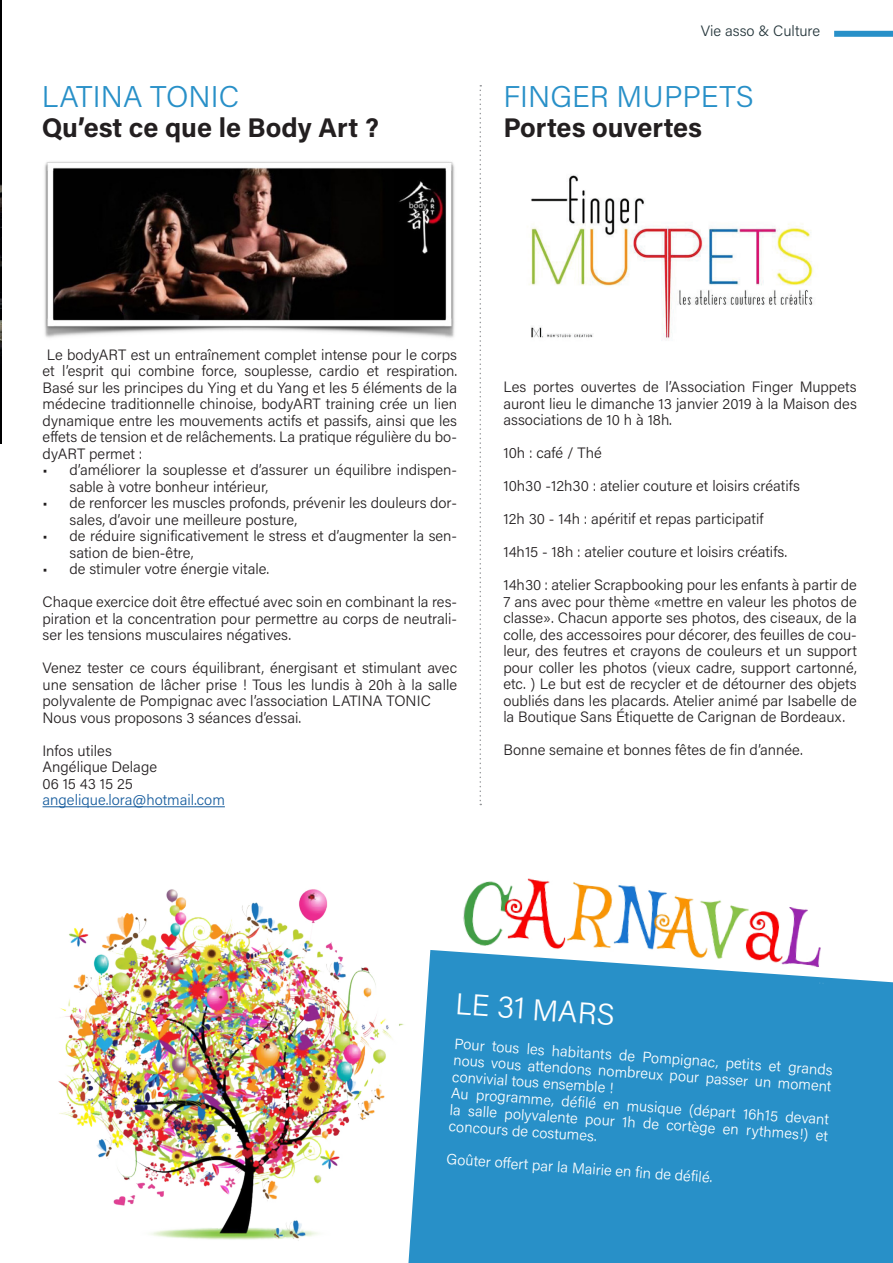
<style>
.page{position:relative;width:893px;height:1263px;background:#fff}
.page>*{position:absolute;margin:0;border:0;box-sizing:border-box;transform-origin:0 0}
.t1{font:300 30px "Acumin Pro";color:#2890c8}
.t2{font:300 30px "Acumin Pro";color:#fff}
.t3{font:700 27px "Acumin Pro";color:#231f20}
.t4{font:300 15px/16.5px "Acumin Pro";color:#231f20;text-align:justify}
.t5{font:300 15px/16.5px "Acumin Pro";color:#fff;text-align:justify}
.t6{font:300 15px "Acumin Pro";color:#175d9e}
.t7{font:300 15px "Acumin Pro";color:#26373c}
</style>
<div class="page">
<div style="left:424px;top:950px;width:469px;height:313px;background:#2890c8"></div>
<div style="left:834px;top:31px;width:59px;height:6px;background:#2890c8"></div>
<svg style="left:480px;top:85px;width:1px;height:720px"></svg>
<img style="left:0;top:0;width:1px;height:443px">
<hr style="left:43px;top:806px;width:182px;height:1px;background:#175d9e">
<img style="left:44px;top:161px;width:411px;height:177px">
<img style="left:454px;top:878px;width:379px;height:106px">
<img style="left:58px;top:889px;width:366px;height:374px">
<img style="left:529px;top:175px;width:285px;height:166px">
<p class="t1" style="left:42px;top:76px;width:199px">LATINA TONIC</p>
<p class="t3" style="left:42px;top:109px;width:339px">Qu’est ce que le Body Art ?</p>
<p class="t7" style="left:701px;top:21px;width:121px">Vie asso &amp; Culture</p>
<p class="t1" style="left:503px;top:76px;width:252px">FINGER MUPPETS</p>
<p class="t3" style="left:503px;top:109px;width:200px">Portes ouvertes</p>
<p class="t4" style="left:43px;top:346px;width:416px">Le bodyART est un entraînement complet intense pour le corps et l’esprit qui combine force, souplesse, cardio et respiration.<br>Basé sur les principes du Ying et du Yang et les 5 éléments de la médecine traditionnelle chinoise, bodyART training crée un lien dynamique entre les mouvements actifs et passifs, ainsi que les effets de tension et de relâchements. La pratique régulière du bo&shy;dyART permet :</p>
<p class="t4" style="left:70px;top:461px;width:389px;text-indent:-27px">• d’améliorer la souplesse et d’assurer un équilibre indispen&shy;sable à votre bonheur intérieur,</p>
<p class="t4" style="left:70px;top:494px;width:389px;text-indent:-27px">• de renforcer les muscles profonds, prévenir les douleurs dor&shy;sales, d’avoir une meilleure posture,</p>
<p class="t4" style="left:70px;top:527px;width:389px;text-indent:-27px">• de réduire significativement le stress et d’augmenter la sen&shy;sation de bien-être,</p>
<p class="t4" style="left:43px;top:560px;width:228px">• de stimuler votre énergie vitale.</p>
<p class="t4" style="left:43px;top:593px;width:416px">Chaque exercice doit être effectué avec soin en combinant la res&shy;piration et la concentration pour permettre au corps de neutrali&shy;ser les tensions musculaires négatives.</p>
<p class="t4" style="left:43px;top:659px;width:416px">Venez tester ce cours équilibrant, énergisant et stimulant avec une sensation de lâcher prise ! Tous les lundis à 20h à la salle polyvalente de Pompignac avec l’association LATINA TONIC</p>
<p class="t4" style="left:43px;top:709px;width:260px">Nous vous proposons 3 séances d’essai.</p>
<p class="t4" style="left:43px;top:742px;width:71px">Infos utiles</p>
<p class="t4" style="left:43px;top:758px;width:116px">Angélique Delage</p>
<p class="t4" style="left:43px;top:775px;width:92px">06 15 43 15 25</p>
<p class="t6" style="left:43px;top:790px;width:184px">angelique.lora@hotmail.com</p>
<p class="t4" style="left:503px;top:378px;width:355px">Les portes ouvertes de l’Association Finger Muppets auront lieu le dimanche 13 janvier 2019 à la Maison des associations de 10 h à 18h.</p>
<p class="t4" style="left:503px;top:444px;width:100px">10h : café / Thé</p>
<p class="t4" style="left:503px;top:477px;width:298px">10h30 -12h30 : atelier couture et loisirs créatifs</p>
<p class="t4" style="left:503px;top:510px;width:262px">12h 30 - 14h : apéritif et repas participatif</p>
<p class="t4" style="left:503px;top:543px;width:285px">14h15 - 18h : atelier couture et loisirs créatifs.</p>
<p class="t4" style="left:503px;top:576px;width:355px">14h30 : atelier Scrapbooking pour les enfants à partir de 7 ans avec pour thème «mettre en valeur les photos de classe». Chacun apporte ses photos, des ciseaux, de la colle, des accessoires pour décorer, des feuilles de cou&shy;leur, des feutres et crayons de couleurs et un support pour coller les photos (vieux cadre, support cartonné, etc. ) Le but est de recycler et de détourner des objets oubliés dans les placards. Atelier animé par Isabelle de la Boutique Sans Étiquette de Carignan de Bordeaux.</p>
<p class="t4" style="left:503px;top:741px;width:301px">Bonne semaine et bonnes fêtes de fin d’année.</p>
<p class="t2" style="left:457px;top:983px;width:161px;rotate:4deg">LE 31 MARS</p>
<p class="t5" style="left:455px;top:1035px;width:380px;rotate:4deg">Pour tous les habitants de Pompignac, petits et grands nous vous attendons nombreux pour passer un moment convivial tous ensemble !</p>
<p class="t5" style="left:452px;top:1084px;width:380px;rotate:4deg">Au programme, défilé en musique (départ 16h15 devant la salle polyvalente pour 1h de cortège en rythmes!) et concours de costumes.</p>
<p class="t5" style="left:447px;top:1150px;width:268px;rotate:4deg">Goûter offert par la Mairie en fin de défilé.</p>
</div>
